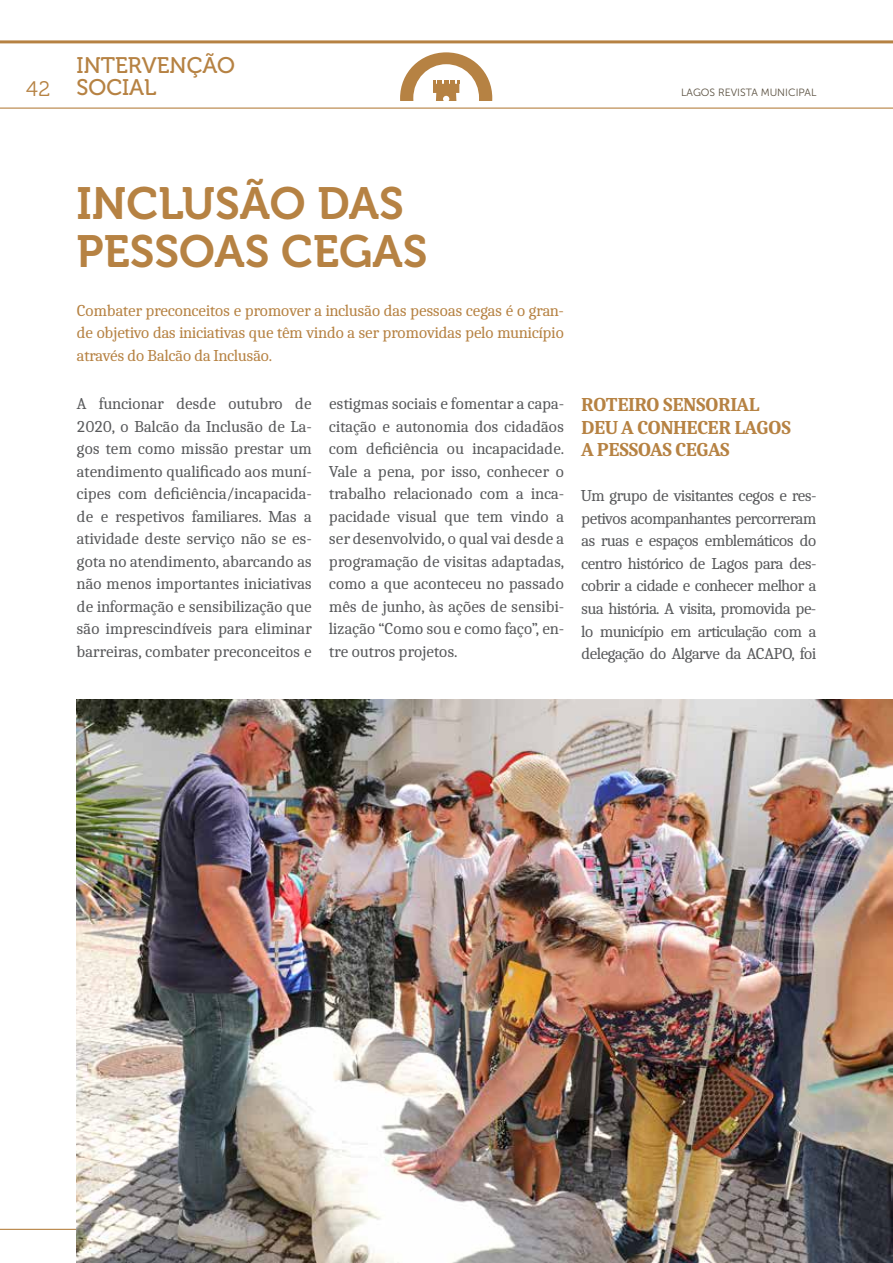
<style>
.page{position:relative;width:893px;height:1263px;background:#fff}
.page>*{position:absolute;margin:0;border:0;box-sizing:border-box;transform-origin:0 0}
.t1{font:45px/48px "Museo 700";color:#b68243}
.t2{font:22.5px/21.9px "Museo 500";color:#b68243}
.t3{font:21px "Museo 300";color:#b68243}
.t4{font:700 19.5px/22.5px "Caladea";letter-spacing:-.03em;color:#b68243}
.t5{font:16.5px/22.5px "Caladea";letter-spacing:-.02em;color:#58595b;text-align:justify}
.t6{font:16.5px/22.5px "Caladea";letter-spacing:-.03em;color:#b68243;text-align:justify}
.t7{font:10.5px "Museo Sans 300";color:#584e3e}
</style>
<div class="page">
<hr style="left:0;top:40px;width:893px;height:3px;background:#b68243">
<svg style="left:400px;top:52px;width:92px;height:48px"></svg>
<hr style="left:0;top:108px;width:893px;height:1px;background:#b68243">
<hr style="left:0;top:1229px;width:893px;height:1px;background:#b68243">
<img style="left:77px;top:700px;width:816px;height:563px">
<h2 class="t2" style="left:77px;top:55px;width:160px">INTERVENÇÃO<br>SOCIAL</h2>
<p class="t3" style="left:26px;top:77px;width:26px">42</p>
<p class="t7" style="left:681px;top:86px;width:137px">LAGOS REVISTA MUNICIPAL</p>
<h1 class="t1" style="left:77px;top:180px;width:353px">INCLUSÃO DAS<br>PESSOAS CEGAS</h1>
<p class="t6" style="left:77px;top:299px;width:489px">Combater preconceitos e promover a inclusão das pessoas cegas é o gran&shy;de objetivo das iniciativas que têm vindo a ser promovidas pelo município através do Balcão da Inclusão.</p>
<p class="t5" style="left:77px;top:392px;width:237px">A funcionar desde outubro de 2020, o Balcão da Inclusão de La&shy;gos tem como missão prestar um atendimento qualificado aos muní&shy;cipes com deficiência/incapacida&shy;de e respetivos familiares. Mas a atividade deste serviço não se es&shy;gota no atendimento, abarcando as não menos importantes iniciativas de informação e sensibilização que são imprescindíveis para eliminar barreiras, combater preconceitos e</p>
<p class="t4" style="left:581px;top:393px;width:212px">ROTEIRO SENSORIAL<br>DEU A CONHECER LAGOS<br>A PESSOAS CEGAS</p>
<p class="t5" style="left:329px;top:392px;width:237px">estigmas sociais e fomentar a capa&shy;citação e autonomia dos cidadãos com deficiência ou incapacidade.<br>Vale a pena, por isso, conhecer o trabalho relacionado com a inca&shy;pacidade visual que tem vindo a ser desenvolvido, o qual vai desde a programação de visitas adaptadas, como a que aconteceu no passado mês de junho, às ações de sensibi&shy;lização “Como sou e como faço”, en&shy;tre outros projetos.</p>
<p class="t5" style="left:581px;top:484px;width:237px">Um grupo de visitantes cegos e res&shy;petivos acompanhantes percorreram as ruas e espaços emblemáticos do centro histórico de Lagos para des&shy;cobrir a cidade e conhecer melhor a sua história. A visita, promovida pe&shy;lo município em articulação com a delegação do Algarve da ACAPO, foi</p>
</div>
